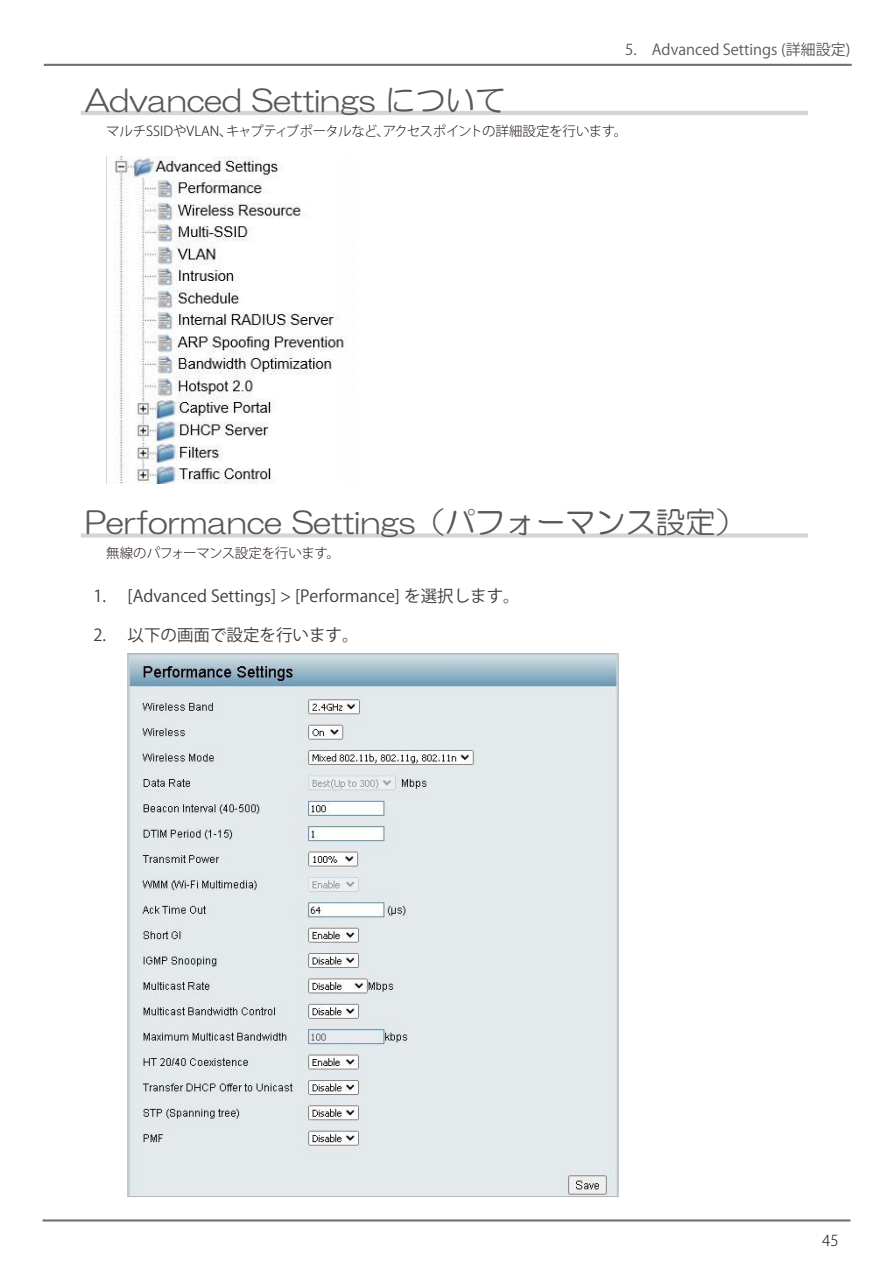
<style>
.page{position:relative;width:893px;height:1263px;background:#fff}
.page>*{position:absolute;margin:0;border:0;box-sizing:border-box;transform-origin:0 0}
.t1{font:30px "HG Maru Gothic MPRO";color:#595857}
.t2{font:16.5px "Koz Go Pro";color:#3f3b3a}
.t3{font:15px "Koz Go Pro";color:#595857}
.t4{font:300 15px "Koz Go Pro";color:#231916}
.t5{font:300 13.5px "Koz Go Pro";letter-spacing:-.02em;color:#231916}
</style>
<div class="page">
<hr style="left:43px;top:1219px;width:807px;height:2px;background:#727272">
<hr style="left:44px;top:64px;width:808px;height:2px;background:#727272">
<hr style="left:81px;top:111px;width:727px;height:4px;background:#d5d5d6">
<div style="left:81px;top:533px;width:727px;height:5px;background:#d5d5d6"></div>
<img style="left:106px;top:157px;width:240px;height:326px">
<img style="left:130px;top:656px;width:486px;height:539px">
<p class="t3" style="left:625px;top:39px;width:227px">5.　Advanced Settings (詳細設定)</p>
<h1 class="t1" style="left:85px;top:85px;width:422px">Advanced Settings について</h1>
<p class="t5" style="left:106px;top:122px;width:523px">マルチSSIDやVLAN、キャプティブポータルなど、アクセスポイントの詳細設定を行います。</p>
<h1 class="t1" style="left:85px;top:508px;width:662px">Performance Settings（パフォーマンス設定）</h1>
<p class="t5" style="left:106px;top:545px;width:235px">無線のパフォーマンス設定を行います。</p>
<p class="t2" style="left:94px;top:585px;width:428px">1. [Advanced Settings] &gt; [Performance] を選択します。</p>
<p class="t2" style="left:94px;top:625px;width:267px">2. 以下の画面で設定を行います。</p>
<p class="t4" style="left:822px;top:1231px;width:18px">45</p>
</div>
